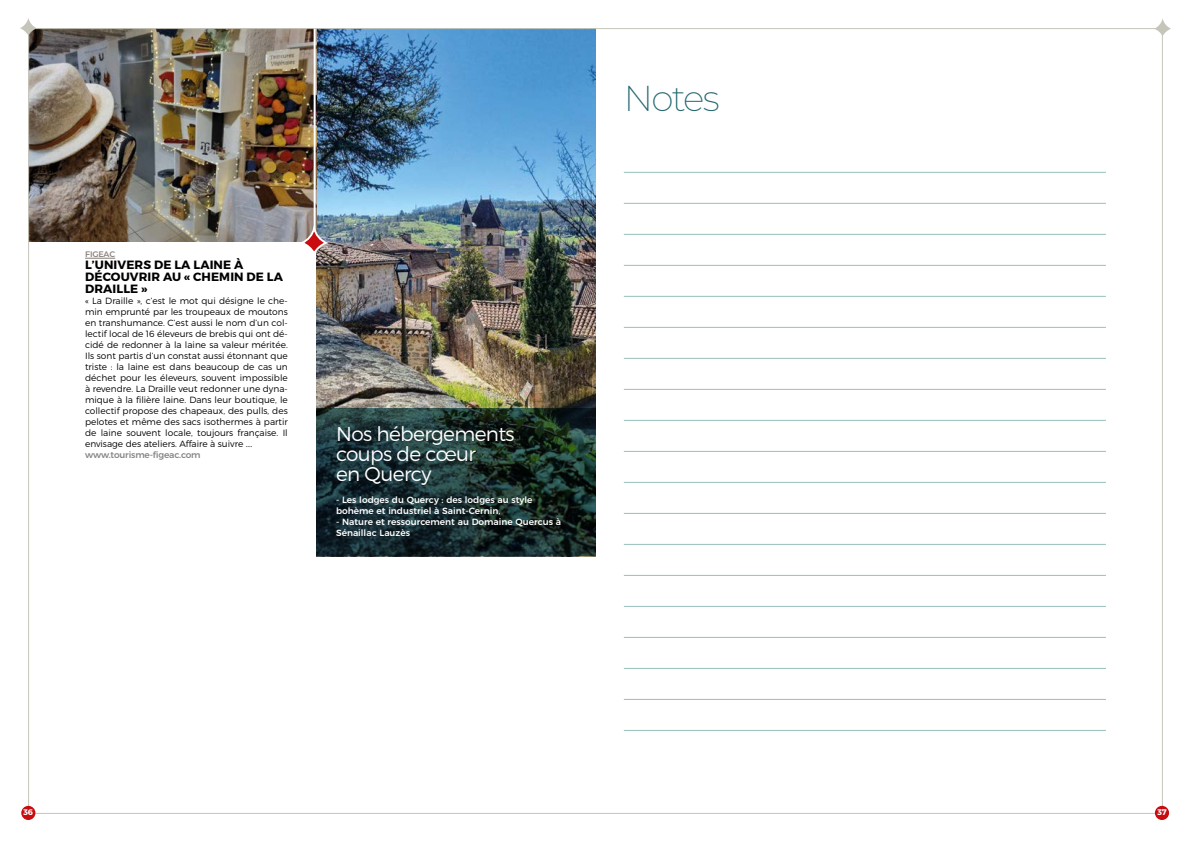
<style>
.page{position:relative;width:1191px;height:842px;background:#fff}
.page>*{position:absolute;margin:0;border:0;box-sizing:border-box;transform-origin:0 0}
.t1{font:200 36px "Montserrat";letter-spacing:-.05em;color:#24676f}
.t2{font:300 20px/20px "Montserrat";letter-spacing:-.03em;color:#fff}
.t3{font:700 12px/12px "Montserrat";letter-spacing:.01em;color:#000}
.t4{font:300 9px/11px "Montserrat";color:#000;text-align:justify}
.t5{font:500 9px/11px "Montserrat";color:#fff}
.t6{font:500 9px "Montserrat";letter-spacing:-.02em;color:#878787}
.t7{font:700 8.2px "Montserrat";color:#fff}
.t8{font:600 8px "Montserrat";letter-spacing:-.02em;color:#867e7a}
</style>
<div class="page">
<img style="left:316px;top:30px;width:279px;height:378px">
<svg style="left:316px;top:408px;width:279px;height:148px;background:#1a2f2f"></svg>
<hr style="left:85px;top:258px;width:30px;height:1px;background:#867e7a">
<hr style="left:624px;top:172px;width:482px;height:1px;background:#97c0bc">
<hr style="left:624px;top:203px;width:482px;height:1px;background:#97c0bc">
<hr style="left:624px;top:234px;width:482px;height:1px;background:#97c0bc">
<hr style="left:624px;top:265px;width:482px;height:1px;background:#97c0bc">
<hr style="left:624px;top:296px;width:482px;height:1px;background:#97c0bc">
<hr style="left:624px;top:327px;width:482px;height:1px;background:#97c0bc">
<hr style="left:624px;top:358px;width:482px;height:1px;background:#97c0bc">
<hr style="left:624px;top:389px;width:482px;height:1px;background:#97c0bc">
<hr style="left:624px;top:420px;width:482px;height:1px;background:#97c0bc">
<hr style="left:624px;top:451px;width:482px;height:1px;background:#97c0bc">
<hr style="left:624px;top:482px;width:482px;height:1px;background:#97c0bc">
<hr style="left:624px;top:513px;width:482px;height:1px;background:#97c0bc">
<hr style="left:624px;top:544px;width:482px;height:1px;background:#97c0bc">
<hr style="left:624px;top:575px;width:482px;height:1px;background:#97c0bc">
<hr style="left:624px;top:606px;width:482px;height:1px;background:#97c0bc">
<hr style="left:624px;top:637px;width:482px;height:1px;background:#97c0bc">
<hr style="left:624px;top:668px;width:482px;height:1px;background:#97c0bc">
<hr style="left:624px;top:699px;width:482px;height:1px;background:#97c0bc">
<hr style="left:624px;top:730px;width:482px;height:1px;background:#97c0bc">
<img style="left:30px;top:30px;width:284px;height:211px">
<svg style="left:297px;top:218px;width:34px;height:2px"></svg>
<svg style="left:297px;top:226px;width:34px;height:31px"></svg>
<svg style="left:1156px;top:19px;width:15px;height:17px"></svg>
<svg style="left:20px;top:18px;width:17px;height:18px"></svg>
<div style="left:1154px;top:806px;width:15px;height:14px;background:#c90c0f;border-radius:50%"></div>
<div style="left:21px;top:806px;width:14px;height:14px;background:#c90c0f;border-radius:50%"></div>
<p class="t8" style="left:85px;top:249px;width:32px">FIGEAC</p>
<h3 class="t3" style="left:85px;top:259px;width:199px">L’UNIVERS DE LA LAINE À<br>DÉCOUVRIR AU « CHEMIN DE LA<br>DRAILLE »</h3>
<p class="t4" style="left:85px;top:296px;width:204px">« La Draille », c’est le mot qui désigne le che&shy;min emprunté par les troupeaux de moutons en transhumance. C’est aussi le nom d’un col&shy;lectif local de 16 éleveurs de brebis qui ont dé&shy;cidé de redonner à la laine sa valeur méritée.<br>Ils sont partis d’un constat aussi étonnant que triste : la laine est dans beaucoup de cas un déchet pour les éleveurs, souvent impossible à revendre. La Draille veut redonner une dyna&shy;mique à la filière laine. Dans leur boutique, le collectif propose des chapeaux, des pulls, des pelotes et même des sacs isothermes à partir de laine souvent locale, toujours française. Il envisage des ateliers. Affaire à suivre ….</p>
<p class="t6" style="left:85px;top:448px;width:117px">www.tourisme-figeac.com</p>
<h2 class="t2" style="left:336px;top:423px;width:180px">Nos hébergements coups de cœur<br>en Quercy</h2>
<p class="t5" style="left:336px;top:493px;width:198px">- Les lodges du Quercy : des lodges au style bohème et industriel à Saint-Cernin,</p>
<p class="t5" style="left:336px;top:515px;width:227px">- Nature et ressourcement au Domaine Quercus à<br>Sénaillac Lauzès</p>
<h1 class="t1" style="left:624px;top:74px;width:97px">Notes</h1>
<p class="t7" style="left:24px;top:807px;width:11px">36</p>
<p class="t7" style="left:1157px;top:807px;width:11px">37</p>
</div>
